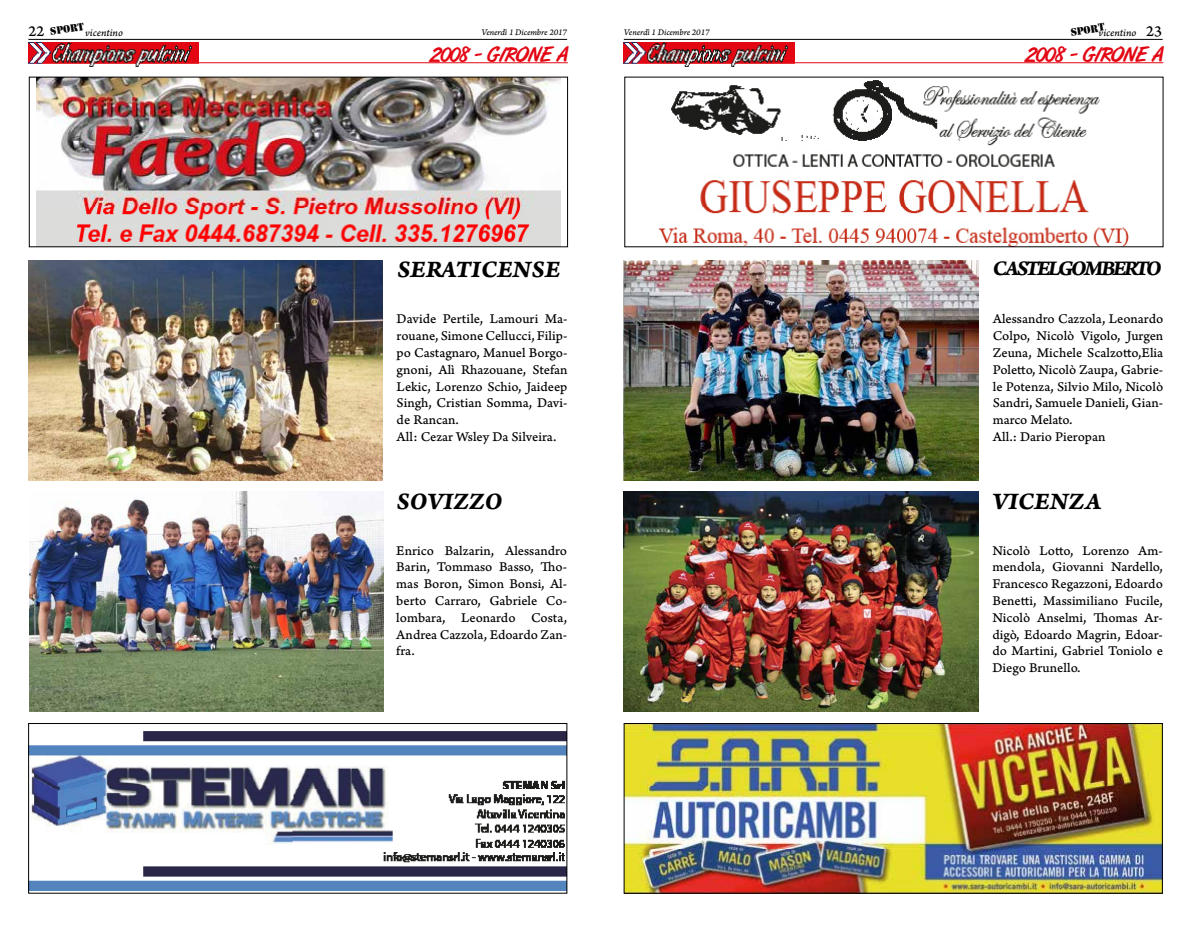
<style>
.page{position:relative;width:1191px;height:936px;background:#fff}
.page>*{position:absolute;margin:0;border:0;box-sizing:border-box;transform-origin:0 0}
.t1{font:25px "Arno Pro Bold Italic Caption";color:#000}
.t2{font:22px "Arno Pro Bold Italic Caption";letter-spacing:-.12em;color:#000}
.t3{font:21px "Art Brush";color:#e30613}
.t4{font:16px "Arno Pro Caption";color:#000}
.t5{font:14px/16.8px "Arno Pro Caption";letter-spacing:-.005em;color:#000}
.t6{font:11px "Arno Pro Italic Caption";letter-spacing:-.005em;color:#000}
.t7{font:11px "Stencil";color:#000}
.t8{font:9px "Arno Pro Italic Caption";letter-spacing:-.01em;color:#000}
.s1{font-family:"Arno Pro Caption";font-size:16px}
</style>
<div class="page">
<hr style="left:28px;top:39px;width:539px;height:1px;background:#000">
<hr style="left:624px;top:39px;width:538px;height:1px;background:#000">
<hr style="left:29px;top:62px;width:539px;height:1px;background:#e30613">
<img style="left:28px;top:43px;width:170px;height:24px">
<img style="left:30px;top:731px;width:535px;height:159px">
<div style="left:28px;top:723px;width:539px;height:170px;border:1px solid #000"></div>
<img style="left:36px;top:79px;width:525px;height:166px">
<div style="left:29px;top:77px;width:539px;height:170px;border:1px solid #000"></div>
<hr style="left:624px;top:62px;width:539px;height:1px;background:#e30613">
<img style="left:624px;top:43px;width:170px;height:24px">
<img style="left:626px;top:725px;width:534px;height:166px">
<div style="left:624px;top:723px;width:538px;height:170px;border:1px solid #000"></div>
<img style="left:658px;top:80px;width:471px;height:165px">
<img style="left:28px;top:261px;width:355px;height:219px">
<img style="left:624px;top:261px;width:354px;height:219px">
<img style="left:29px;top:492px;width:354px;height:219px">
<img style="left:624px;top:492px;width:354px;height:219px">
<p class="t4" style="left:28px;top:21px;width:17px">22</p>
<p class="t7" style="left:49px;top:25px;width:36px;rotate:-9deg">sport</p>
<p class="t6" style="left:85px;top:26px;width:39px">vicentino</p>
<p class="t8" style="left:481px;top:27px;width:87px">Venerdì 1 Dicembre 2017</p>
<p class="t8" style="left:624px;top:27px;width:87px">Venerdì 1 Dicembre 2017</p>
<p class="t7" style="left:1069px;top:26px;width:36px;rotate:-9deg">sport</p>
<p class="t6" style="left:1098px;top:26px;width:65px">vicentino <span class="s1">23</span></p>
<h3 class="t3" style="left:429px;top:43px;width:140px">2008 - GIRONE A</h3>
<h3 class="t3" style="left:1024px;top:43px;width:140px">2008 - GIRONE A</h3>
<h1 class="t1" style="left:397px;top:254px;width:164px">SERATICENSE</h1>
<h2 class="t2" style="left:992px;top:255px;width:171px">CASTELGOMBERTO</h2>
<p class="t5" style="left:397px;top:311px;width:172px">Davide Pertile, Lamouri Ma&shy;rouane, Simone Cellucci, Filip&shy;po Castagnaro, Manuel Borgo&shy;gnoni, Alì Rhazouane, Stefan<br>Lekic, Lorenzo Schio, Jaideep<br>Singh, Cristian Somma, Davi&shy;de Rancan.<br>All: Cezar Wsley Da Silveira.</p>
<p class="t5" style="left:992px;top:311px;width:172px">Alessandro Cazzola, Leonardo<br>Colpo, Nicolò Vigolo, Jurgen<br>Zeuna, Michele Scalzotto,Elia<br>Poletto, Nicolò Zaupa, Gabrie&shy;le Potenza, Silvio Milo, Nicolò<br>Sandri, Samuele Danieli, Gian&shy;marco Melato.<br>All.: Dario Pieropan</p>
<h1 class="t1" style="left:397px;top:485px;width:107px">SOVIZZO</h1>
<h1 class="t1" style="left:992px;top:485px;width:110px">VICENZA</h1>
<p class="t5" style="left:396px;top:542px;width:172px;text-align:justify">Enrico Balzarin, Alessandro Barin, Tommaso Basso, Tho&shy;mas Boron, Simon Bonsi, Al&shy;berto Carraro, Gabriele Co&shy;lombara, Leonardo Costa, Andrea Cazzola, Edoardo Zan&shy;fra.</p>
<p class="t5" style="left:992px;top:542px;width:172px;text-align:justify">Nicolò Lotto, Lorenzo Am&shy;mendola, Giovanni Nardello, Francesco Regazzoni, Edoardo Benetti, Massimiliano Fucile, Nicolò Anselmi, Thomas Ar&shy;digò, Edoardo Magrin, Edoar&shy;do Martini, Gabriel Toniolo e Diego Brunello.</p>
</div>
